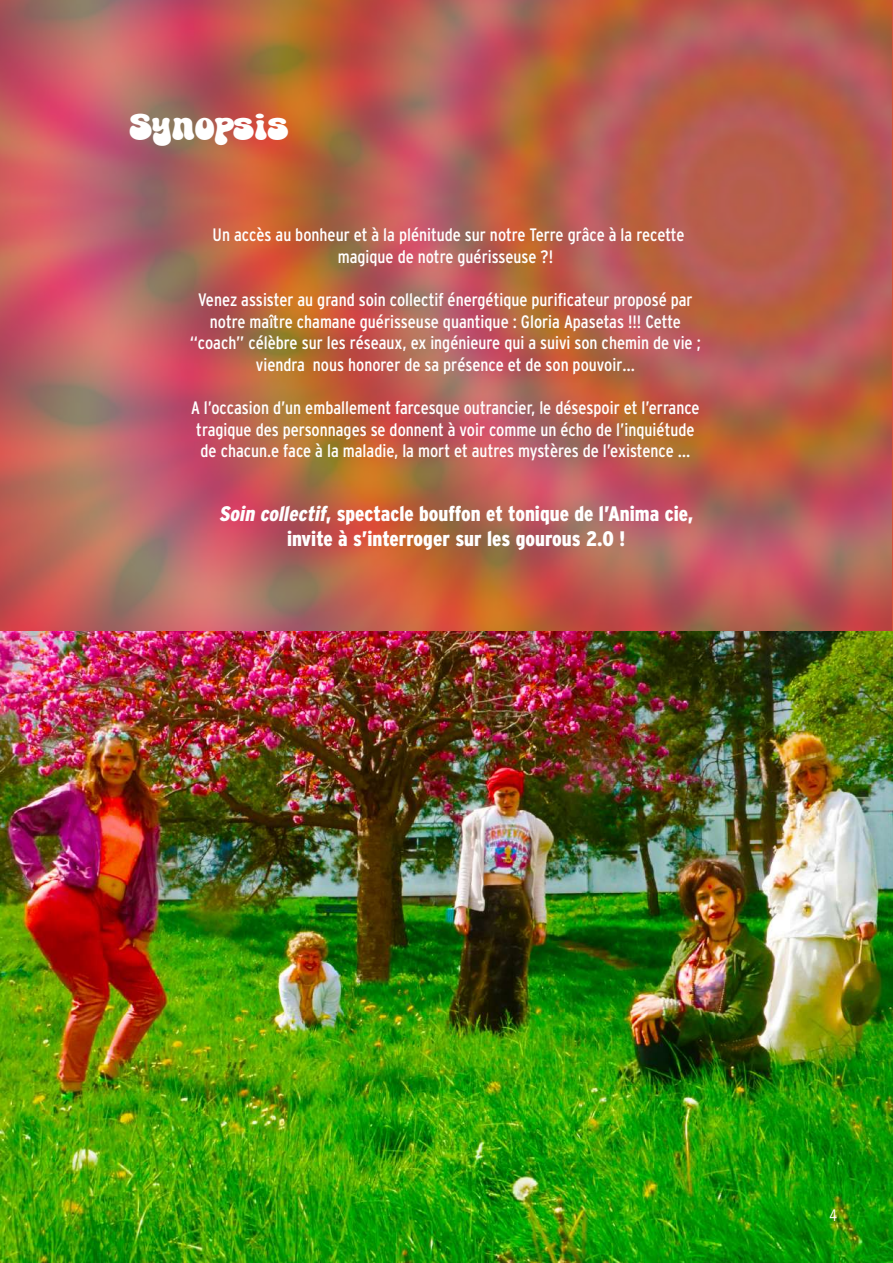
<style>
.page{position:relative;width:893px;height:1263px;background:#fff}
.page>*{position:absolute;margin:0;border:0;box-sizing:border-box;transform-origin:0 0}
.t1{font:37.5px "Super Magic";color:#fff}
.t2{font:900 21px/25.2px "Interstate Condensed";color:#fff;text-align:center}
.t3{font:18px/21.6px "Interstate Condensed";color:#fff;text-align:center}
.t4{font:16.5px "Avenir Next Condensed";color:#fff}
.s1{font-style:italic}
</style>
<div class="page">
<img style="left:0;top:0;width:892px;height:631px">
<img style="left:0;top:631px;width:893px;height:632px">
<h1 class="t1" style="left:129px;top:104px;width:161px">Synopsis</h1>
<p class="t3" style="left:213px;top:224px;width:473px">Un accès au bonheur et à la plénitude sur notre Terre grâce à la recette magique de notre guérisseuse ?!</p>
<p class="t3" style="left:190px;top:289px;width:512px">Venez assister au grand soin collectif énergétique purificateur proposé par notre maître chamane guérisseuse quantique : Gloria Apasetas !!! Cette “coach” célèbre sur les réseaux, ex ingénieure qui a suivi son chemin de vie ; viendra nous honorer de sa présence et de son pouvoir…</p>
<p class="t3" style="left:191px;top:397px;width:510px;text-align:left">A l’occasion d’un emballement farcesque outrancier, le désespoir et l’errance tragique des personnages se donnent à voir comme un écho de l’inquiétude de chacun.e face à la maladie, la mort et autres mystères de l’existence …</p>
<p class="t2" style="left:219px;top:501px;width:476px"><span class="s1">Soin collectif</span>, spectacle bouffon et tonique de l’Anima cie, invite à s’interroger sur les gourous 2.0 !</p>
<p class="t4" style="left:829px;top:1201px;width:9px">4</p>
</div>
